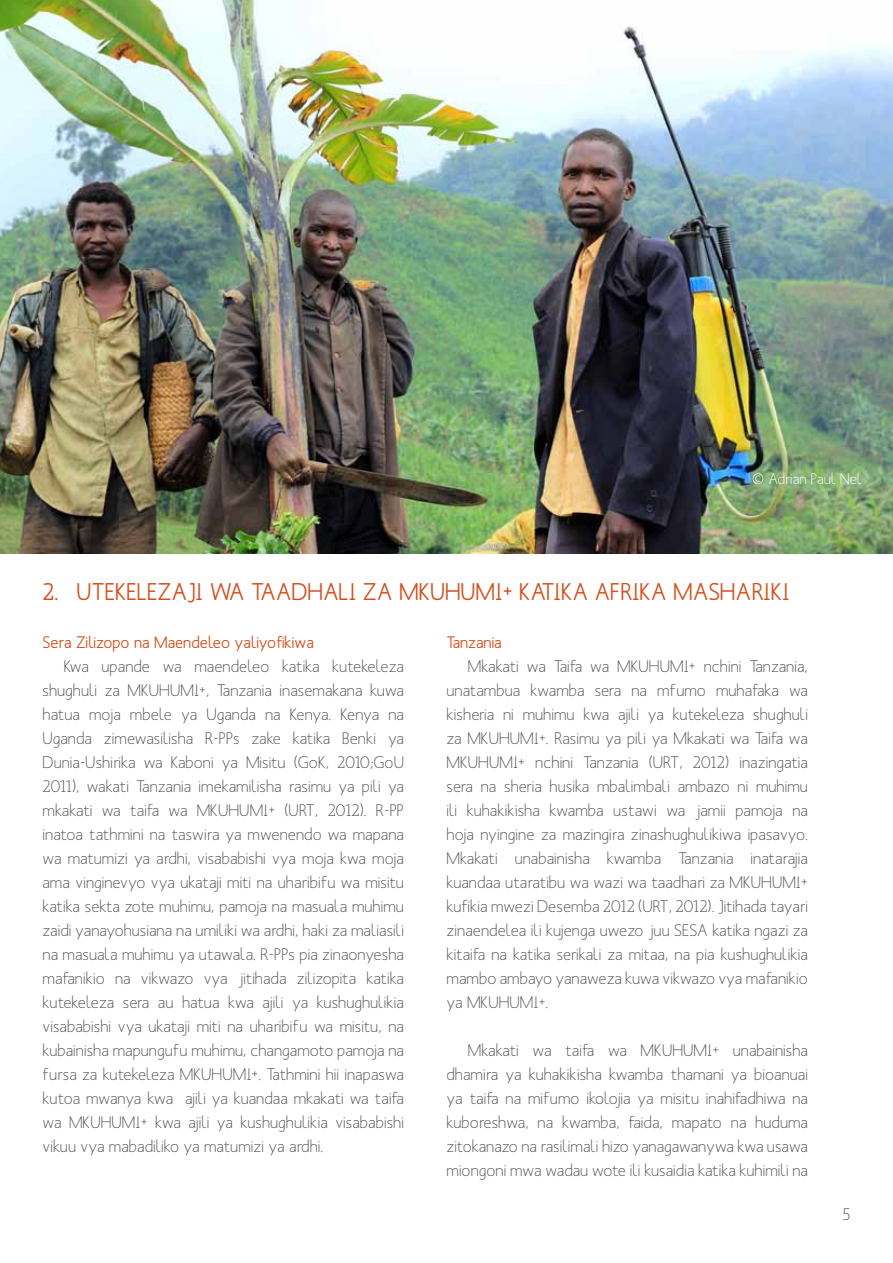
<style>
.page{position:relative;width:893px;height:1263px;background:#fff}
.page>*{position:absolute;margin:0;border:0;box-sizing:border-box;transform-origin:0 0}
.t1{font:500 24px "Mank Sans";color:#d3501e}
.t2{font:16.5px/24px "Mank Sans";letter-spacing:.005em;color:#4d4d4f;text-align:justify}
.t3{font:500 16.5px "Mank Sans";color:#d3501e}
.t4{font:15px "Mank Sans";letter-spacing:.005em;color:#fff}
</style>
<div class="page">
<img style="left:0;top:0;width:893px;height:554px">
<p class="t4" style="left:752px;top:469px;width:111px">© Adrian Paul Nel</p>
<h1 class="t1" style="left:43px;top:576px;width:749px">2. UTEKELEZAJI WA TAADHALI ZA MKUHUMI+ KATIKA AFRIKA MASHARIKI</h1>
<p class="t3" style="left:43px;top:632px;width:273px">Sera Zilizopo na Maendeleo yaliyofikiwa</p>
<p class="t2" style="left:43px;top:654px;width:363px;text-indent:21px">Kwa upande wa maendeleo katika kutekeleza shughuli za MKUHUMI+, Tanzania inasemakana kuwa hatua moja mbele ya Uganda na Kenya. Kenya na Uganda zimewasilisha R-PPs zake katika Benki ya Dunia-Ushirika wa Kaboni ya Misitu (GoK, 2010;GoU 2011), wakati Tanzania imekamilisha rasimu ya pili ya mkakati wa taifa wa MKUHUMI+ (URT, 2012). R-PP inatoa tathmini na taswira ya mwenendo wa mapana wa matumizi ya ardhi, visababishi vya moja kwa moja ama vinginevyo vya ukataji miti na uharibifu wa misitu katika sekta zote muhimu, pamoja na masuala muhimu zaidi yanayohusiana na umiliki wa ardhi, haki za maliasili na masuala muhimu ya utawala. R-PPs pia zinaonyesha mafanikio na vikwazo vya jitihada zilizopita katika kutekeleza sera au hatua kwa ajili ya kushughulikia visababishi vya ukataji miti na uharibifu wa misitu, na kubainisha mapungufu muhimu, changamoto pamoja na fursa za kutekeleza MKUHUMI+. Tathmini hii inapaswa kutoa mwanya kwa ajili ya kuandaa mkakati wa taifa wa MKUHUMI+ kwa ajili ya kushughulikia visababishi vikuu vya mabadiliko ya matumizi ya ardhi.</p>
<p class="t3" style="left:446px;top:632px;width:57px">Tanzania</p>
<p class="t2" style="left:446px;top:654px;width:363px;text-indent:21px">Mkakati wa Taifa wa MKUHUMI+ nchini Tanzania, unatambua kwamba sera na mfumo muhafaka wa kisheria ni muhimu kwa ajili ya kutekeleza shughuli za MKUHUMI+. Rasimu ya pili ya Mkakati wa Taifa wa MKUHUMI+ nchini Tanzania (URT, 2012) inazingatia sera na sheria husika mbalimbali ambazo ni muhimu ili kuhakikisha kwamba ustawi wa jamii pamoja na hoja nyingine za mazingira zinashughulikiwa ipasavyo.<br>Mkakati unabainisha kwamba Tanzania inatarajia kuandaa utaratibu wa wazi wa taadhari za MKUHUMI+ kufikia mwezi Desemba 2012 (URT, 2012). Jitihada tayari zinaendelea ili kujenga uwezo juu SESA katika ngazi za kitaifa na katika serikali za mitaa, na pia kushughulikia mambo ambayo yanaweza kuwa vikwazo vya mafanikio ya MKUHUMI+.</p>
<p class="t2" style="left:446px;top:1038px;width:363px;text-indent:21px">Mkakati wa taifa wa MKUHUMI+ unabainisha dhamira ya kuhakikisha kwamba thamani ya bioanuai ya taifa na mifumo ikolojia ya misitu inahifadhiwa na kuboreshwa, na kwamba, faida, mapato na huduma zitokanazo na rasilimali hizo yanagawanywa kwa usawa miongoni mwa wadau wote ili kusaidia katika kuhimili na</p>
<p class="t2" style="left:843px;top:1203px;width:9px">5</p>
</div>
